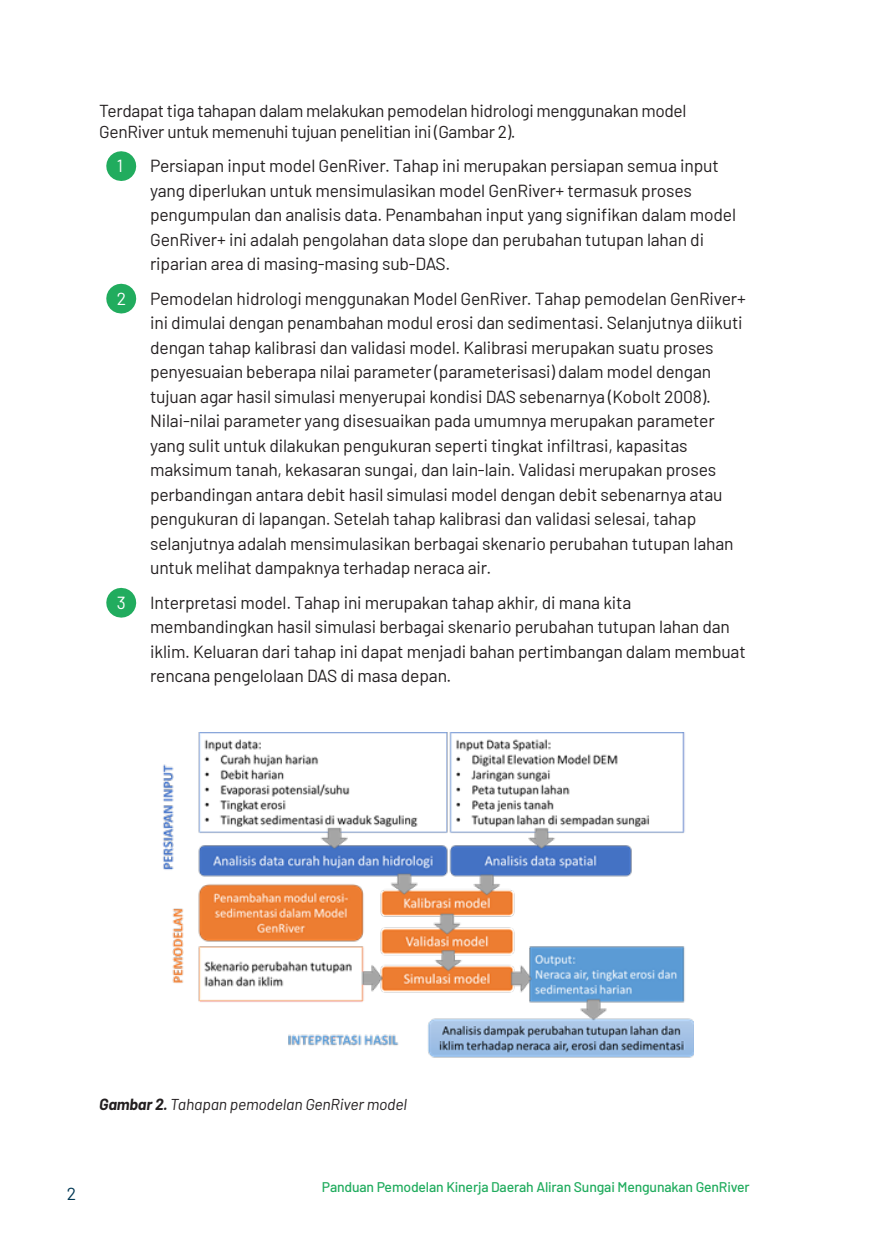
<style>
.page{position:relative;width:874px;height:1241px;background:#fff}
.page>*{position:absolute;margin:0;border:0;box-sizing:border-box;transform-origin:0 0}
.t1{font:17.5px/24.5px "Barlow";letter-spacing:-.01em;color:#231f20}
.t2{font:17.5px "Barlow";color:#fff}
.t3{font:17.5px "Barlow";color:#013753}
.t4{font:17.32px/21px "Barlow";letter-spacing:-.02em;color:#231f20}
.caption_figure{font:italic 15.75px "Barlow";letter-spacing:-.01em;color:#231f20}
.t5{font:500 14px "Barlow";letter-spacing:-.01em;color:#21ac5e}
.s1{font-weight:700}
</style>
<div class="page">
<svg style="left:121px;top:151px;width:16px;height:30px"></svg>
<svg style="left:121px;top:284px;width:16px;height:29px"></svg>
<svg style="left:121px;top:587px;width:16px;height:30px"></svg>
<img style="left:162px;top:732px;width:531px;height:326px">
<p class="t4" style="left:99px;top:98px;width:588px">Terdapat tiga tahapan dalam melakukan pemodelan hidrologi menggunakan model<br>GenRiver untuk memenuhi tujuan penelitian ini (Gambar 2).</p>
<p class="t2" style="left:117px;top:153px;width:8px">1</p>
<p class="t1" style="left:150px;top:152px;width:587px">Persiapan input model GenRiver. Tahap ini merupakan persiapan semua input yang diperlukan untuk mensimulasikan model GenRiver+ termasuk proses pengumpulan dan analisis data. Penambahan input yang signifikan dalam model GenRiver+ ini adalah pengolahan data slope dan perubahan tutupan lahan di riparian area di masing-masing sub-DAS.</p>
<p class="t2" style="left:117px;top:285px;width:11px">2</p>
<p class="t1" style="left:150px;top:284px;width:597px">Pemodelan hidrologi menggunakan Model GenRiver. Tahap pemodelan GenRiver+ ini dimulai dengan penambahan modul erosi dan sedimentasi. Selanjutnya diikuti dengan tahap kalibrasi dan validasi model. Kalibrasi merupakan suatu proses penyesuaian beberapa nilai parameter (parameterisasi) dalam model dengan tujuan agar hasil simulasi menyerupai kondisi DAS sebenarnya (Kobolt 2008).<br>Nilai-nilai parameter yang disesuaikan pada umumnya merupakan parameter yang sulit untuk dilakukan pengukuran seperti tingkat infiltrasi, kapasitas maksimum tanah, kekasaran sungai, dan lain-lain. Validasi merupakan proses perbandingan antara debit hasil simulasi model dengan debit sebenarnya atau pengukuran di lapangan. Setelah tahap kalibrasi dan validasi selesai, tahap selanjutnya adalah mensimulasikan berbagai skenario perubahan tutupan lahan untuk melihat dampaknya terhadap neraca air.</p>
<p class="t2" style="left:117px;top:589px;width:11px">3</p>
<p class="t1" style="left:150px;top:588px;width:596px">Interpretasi model. Tahap ini merupakan tahap akhir, di mana kita membandingkan hasil simulasi berbagai skenario perubahan tutupan lahan dan iklim. Keluaran dari tahap ini dapat menjadi bahan pertimbangan dalam membuat rencana pengelolaan DAS di masa depan.</p>
<p class="caption_figure" style="left:99px;top:1092px;width:309px"><span class="s1">Gambar 2.</span> Tahapan pemodelan GenRiver model</p>
<p class="t3" style="left:67px;top:1180px;width:11px">2</p>
<p class="t5" style="left:322px;top:1176px;width:429px">Panduan Pemodelan Kinerja Daerah Aliran Sungai Mengunakan GenRiver</p>
</div>
